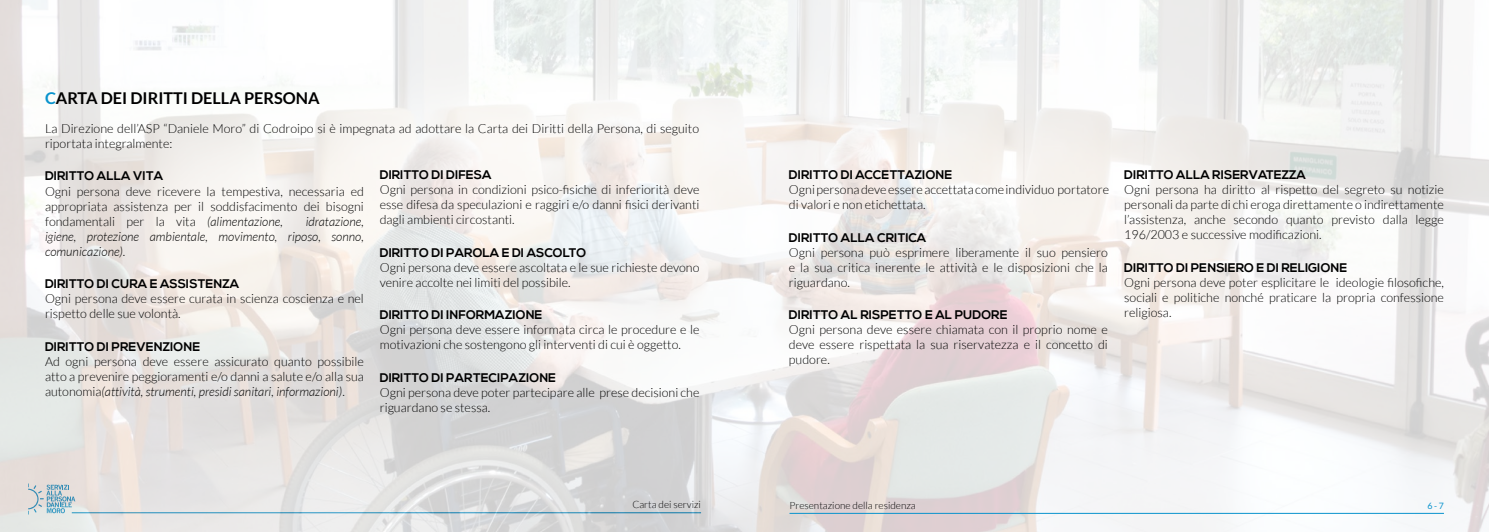
<style>
.page{position:relative;width:1489px;height:532px;background:#fff}
.page>*{position:absolute;margin:0;border:0;box-sizing:border-box;transform-origin:0 0}
.t1{font:700 16.25px "Lato";color:#000}
.t2{font:300 12.5px/15px "Lato";color:#000;text-align:justify}
.t3{font:700 12.5px "Nexa";color:#000}
.t4{font:italic 300 12.5px/15px "Lato";color:#000;text-align:justify}
.t5{font:300 10px "Lato";color:#000}
.t6{font:8.75px "Lato";color:#0993cd}
.s1{color:#0993cd}
.s2{font-style:italic}
.s3{font-style:normal}
</style>
<div class="page">
<img style="left:0;top:0;width:1488px;height:531px">
<hr style="left:789px;top:512px;width:654px;height:1px;background:#0993cd">
<h1 class="t1" style="left:45px;top:88px;width:276px"><span class="s1">C</span>ARTA DEI DIRITTI DELLA PERSONA</h1>
<p class="t2" style="left:45px;top:121px;width:655px">La Direzione dell’ASP “Daniele Moro” di Codroipo si è impegnata ad adottare la Carta dei Diritti della Persona, di seguito riportata integralmente:</p>
<p class="t3" style="left:45px;top:169px;width:120px">DIRITTO ALLA VITA</p>
<p class="t2" style="left:45px;top:183px;width:320px">Ogni persona deve ricevere la tempestiva, necessaria ed appropriata assistenza per il soddisfacimento dei bisogni fondamentali per la vita <span class="s2">(alimentazione,</span></p>
<p class="t3" style="left:380px;top:167px;width:113px">DIRITTO DI DIFESA</p>
<p class="t2" style="left:380px;top:182px;width:321px">Ogni persona in condizioni psico-fisiche di inferiorità deve esse difesa da speculazioni e raggiri e/o danni fisici derivanti dagli ambienti circostanti.</p>
<p class="t3" style="left:380px;top:245px;width:208px">DIRITTO DI PAROLA E DI ASCOLTO</p>
<p class="t2" style="left:380px;top:259px;width:321px">Ogni persona deve essere ascoltata e le sue richieste devono venire accolte nei limiti del possibile.</p>
<p class="t3" style="left:380px;top:307px;width:164px">DIRITTO DI INFORMAZIONE</p>
<p class="t2" style="left:380px;top:322px;width:321px">Ogni persona deve essere informata circa le procedure e le motivazioni che sostengono gli interventi di cui è oggetto.</p>
<p class="t3" style="left:380px;top:370px;width:178px">DIRITTO DI PARTECIPAZIONE</p>
<p class="t2" style="left:380px;top:385px;width:321px">Ogni persona deve poter partecipare alle prese decisioni che riguardano se stessa.</p>
<p class="t4" style="left:45px;top:214px;width:320px;text-indent:261px">idratazione, igiene, protezione ambientale, movimento, riposo, sonno, comunicazione)<span class="s3">.</span></p>
<p class="t3" style="left:45px;top:277px;width:195px">DIRITTO DI CURA E ASSISTENZA</p>
<p class="t2" style="left:45px;top:291px;width:320px">Ogni persona deve essere curata in scienza coscienza e nel rispetto delle sue volontà.</p>
<p class="t3" style="left:45px;top:339px;width:157px">DIRITTO DI PREVENZIONE</p>
<p class="t2" style="left:45px;top:354px;width:320px">Ad ogni persona deve essere assicurato quanto possibile atto a prevenire peggioramenti e/o danni a salute e/o alla sua autonomia<span class="s2">(attività, strumenti, presidi sanitari, informazioni)</span>.</p>
<p class="t5" style="left:632px;top:499px;width:70px">Carta dei servizi</p>
<p class="t3" style="left:789px;top:167px;width:165px">DIRITTO DI ACCETTAZIONE</p>
<p class="t2" style="left:789px;top:182px;width:321px">Ogni persona deve essere accettata come individuo portatore di valori e non etichettata.</p>
<p class="t3" style="left:789px;top:230px;width:139px">DIRITTO ALLA CRITICA</p>
<p class="t2" style="left:789px;top:244px;width:320px">Ogni persona può esprimere liberamente il suo pensiero e la sua critica inerente le attività e le disposizioni che la riguardano.</p>
<p class="t3" style="left:789px;top:307px;width:220px">DIRITTO AL RISPETTO E AL PUDORE</p>
<p class="t2" style="left:789px;top:322px;width:320px">Ogni persona deve essere chiamata con il proprio nome e deve essere rispettata la sua riservatezza e il concetto di pudore.</p>
<p class="t3" style="left:1124px;top:167px;width:183px">DIRITTO ALLA RISERVATEZZA</p>
<p class="t2" style="left:1124px;top:182px;width:321px">Ogni persona ha diritto al rispetto del segreto su notizie personali da parte di chi eroga direttamente o indirettamente l’assistenza, anche secondo quanto previsto dalla legge 196/2003 e successive modificazioni.</p>
<p class="t3" style="left:1124px;top:260px;width:224px">DIRITTO DI PENSIERO E DI RELIGIONE</p>
<p class="t2" style="left:1124px;top:274px;width:321px">Ogni persona deve poter esplicitare le ideologie filosofiche, sociali e politiche nonché praticare la propria confessione religiosa.</p>
<p class="t5" style="left:789px;top:500px;width:128px">Presentazione della residenza</p>
<p class="t6" style="left:1427px;top:500px;width:18px">6 - 7</p>
</div>
